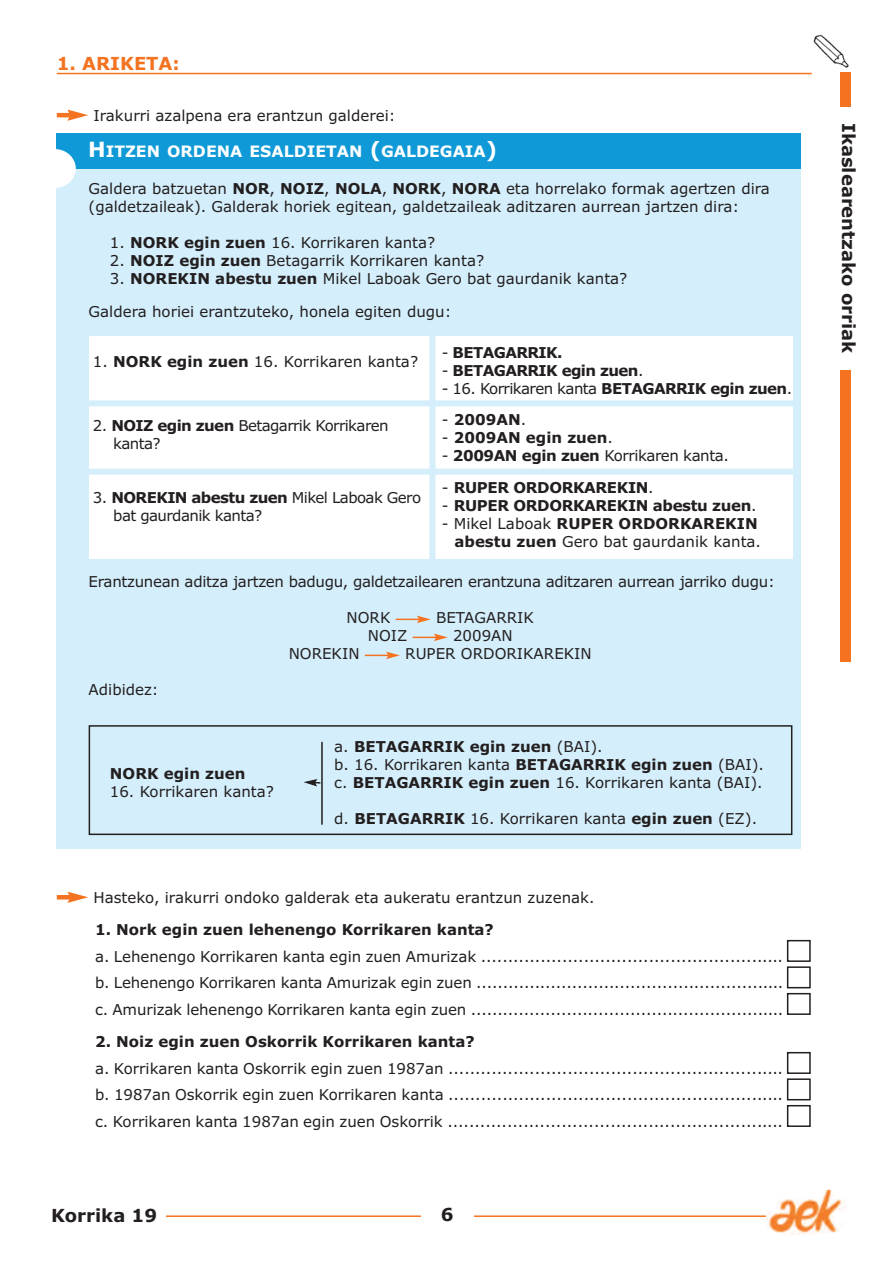
<style>
.page{position:relative;width:893px;height:1263px;background:#fff}
.page>*{position:absolute;margin:0;border:0;box-sizing:border-box;transform-origin:0 0}
.t1{font:700 18px "Verdana";color:#231f20}
.t2{font:700 18px "Verdana";color:#f47321}
.t3{font:700 15.75px "Verdana";color:#fff}
.t4{font:15px/26.5px "Verdana";color:#231f20}
.t5{font:15px/18px "Verdana";letter-spacing:-.04em;color:#231f20}
.t6{font:700 15px "Verdana";color:#231f20}
.t7{font:15px "Verdana";letter-spacing:-.02em;color:#231f20}
.t8{font:700 15px "Verdana";letter-spacing:-.025em;color:#231f20}
.t9{font:700 15px "Verdana";letter-spacing:-.04em;color:#231f20}
.t10{font:15px "Verdana";letter-spacing:-.03em;color:#231f20}
.s1{font-size:21px}
.s2{font-weight:700}
.s3{font-weight:400}
</style>
<div class="page">
<hr style="left:52px;top:1215px;width:776px;height:2px;background:#f47321">
<div style="left:421px;top:1193px;width:52px;height:44px;background:#fff"></div>
<img style="left:765px;top:1190px;width:81px;height:45px">
<div style="left:51px;top:1208px;width:115px;height:30px;background:#fff"></div>
<div style="left:840px;top:72px;width:11px;height:590px;background:#f47321"></div>
<div style="left:836px;top:107px;width:22px;height:262px;background:#fff"></div>
<img style="left:813px;top:34px;width:35px;height:34px">
<div style="left:787px;top:1105px;width:24px;height:22px;border:2px solid #231f20"></div>
<div style="left:787px;top:1078px;width:24px;height:22px;border:2px solid #231f20"></div>
<div style="left:787px;top:1052px;width:24px;height:22px;border:2px solid #231f20"></div>
<div style="left:787px;top:993px;width:24px;height:22px;border:2px solid #231f20"></div>
<div style="left:787px;top:966px;width:24px;height:22px;border:2px solid #231f20"></div>
<div style="left:787px;top:940px;width:24px;height:22px;border:2px solid #231f20"></div>
<hr style="left:57px;top:895px;width:14px;height:4px;background:#f47321">
<svg style="left:67px;top:892px;width:21px;height:11px"></svg>
<hr style="left:57px;top:113px;width:14px;height:4px;background:#f47321">
<svg style="left:67px;top:110px;width:21px;height:11px"></svg>
<hr style="left:57px;top:73px;width:755px;height:1px;background:#f47321">
<div style="left:57px;top:168px;width:744px;height:680px;background:#d4effb"></div>
<div style="left:57px;top:133px;width:744px;height:36px;background:#0f99d7"></div>
<div style="left:34px;top:149px;width:42px;height:39px;background:#fff;border-radius:50%"></div>
<svg style="left:365px;top:652px;width:35px;height:7px"></svg>
<svg style="left:413px;top:634px;width:35px;height:7px"></svg>
<svg style="left:396px;top:616px;width:35px;height:7px"></svg>
<div style="left:89px;top:337px;width:703px;height:222px;background:#fff"></div>
<div style="left:89px;top:400px;width:704px;height:6px;background:#d4effb"></div>
<div style="left:89px;top:469px;width:704px;height:6px;background:#d4effb"></div>
<div style="left:429px;top:328px;width:6px;height:237px;background:#d4effb"></div>
<div style="left:89px;top:725px;width:703px;height:110px;border:2px solid #231f20"></div>
<hr style="left:321px;top:742px;width:2px;height:83px;background:#231f20">
<svg style="left:303px;top:779px;width:19px;height:7px"></svg>
<p class="t2" style="left:57px;top:54px;width:124px">1. ARIKETA:</p>
<p class="t4" style="left:94px;top:102px;width:304px">Irakurri azalpena era erantzun galderei:</p>
<p class="t3" style="left:88px;top:142px;width:411px"><span class="s1">H</span>ITZEN ORDENA ESALDIETAN <span class="s1">(</span>GALDEGAIA<span class="s1">)</span></p>
<p class="t4" style="left:89px;top:180px;width:683px;line-height:18px">Galdera batzuetan <span class="s2">NOR</span>, <span class="s2">NOIZ</span>, <span class="s2">NOLA</span>, <span class="s2">NORK</span>, <span class="s2">NORA</span> eta horrelako formak agertzen dira (galdetzaileak). Galderak horiek egitean, galdetzaileak aditzaren aurrean jartzen dira:</p>
<p class="t4" style="left:110px;top:230px;width:327px">1. <span class="s2">NORK egin zuen</span> 16. Korrikaren kanta?</p>
<p class="t4" style="left:110px;top:248px;width:376px">2. <span class="s2">NOIZ egin zuen</span> Betagarrik Korrikaren kanta?</p>
<p class="t4" style="left:89px;top:262px;width:540px;line-height:33px;text-indent:21px">3. <span class="s2">NOREKIN abestu zuen</span> Mikel Laboak Gero bat gaurdanik kanta?<br>Galdera horiei erantzuteko, honela egiten dugu:</p>
<p class="t4" style="left:93px;top:348px;width:327px">1. <span class="s2">NORK egin zuen</span> 16. Korrikaren kanta?</p>
<p class="t5" style="left:113px;top:417px;width:277px;text-indent:-20px">2. <span class="s2">NOIZ egin zuen</span> Betagarrik Korrikaren kanta?</p>
<p class="t5" style="left:113px;top:489px;width:309px;text-indent:-20px">3. <span class="s2">NOREKIN abestu zuen</span> Mikel Laboak Gero bat gaurdanik kanta?</p>
<p class="t9" style="left:442px;top:344px;width:122px"><span class="s3">-</span> BETAGARRIK.</p>
<p class="t9" style="left:442px;top:362px;width:203px"><span class="s3">-</span> BETAGARRIK egin zuen<span class="s3">.</span></p>
<p class="t5" style="left:442px;top:379px;width:352px">- 16. Korrikaren kanta <span class="s2">BETAGARRIK egin zuen</span>.</p>
<p class="t6" style="left:442px;top:411px;width:86px"><span class="s3">-</span> 2009AN<span class="s3">.</span></p>
<p class="t6" style="left:442px;top:429px;width:173px"><span class="s3">-</span> 2009AN egin zuen<span class="s3">.</span></p>
<p class="t10" style="left:442px;top:447px;width:289px">- <span class="s2">2009AN egin zuen</span> Korrikaren kanta.</p>
<p class="t8" style="left:442px;top:479px;width:213px"><span class="s3">-</span> RUPER ORDORKAREKIN<span class="s3">.</span></p>
<p class="t8" style="left:442px;top:497px;width:316px"><span class="s3">-</span> RUPER ORDORKAREKIN abestu zuen<span class="s3">.</span></p>
<p class="t4" style="left:442px;top:514px;width:321px;line-height:18px;text-align:right">- Mikel Laboak <span class="s2">RUPER ORDORKAREKIN abestu zuen</span> Gero bat gaurdanik kanta.</p>
<p class="t7" style="left:89px;top:573px;width:688px">Erantzunean aditza jartzen badugu, galdetzailearen erantzuna aditzaren aurrean jarriko dugu:</p>
<p class="t4" style="left:347px;top:605px;width:45px">NORK</p>
<p class="t4" style="left:436px;top:605px;width:99px">BETAGARRIK</p>
<p class="t4" style="left:368px;top:623px;width:41px">NOIZ</p>
<p class="t4" style="left:453px;top:623px;width:61px">2009AN</p>
<p class="t4" style="left:289px;top:641px;width:72px">NOREKIN</p>
<p class="t4" style="left:405px;top:641px;width:188px">RUPER ORDORIKAREKIN</p>
<p class="t4" style="left:89px;top:677px;width:72px">Adibidez:</p>
<p class="t6" style="left:110px;top:765px;width:137px">NORK egin zuen</p>
<p class="t4" style="left:110px;top:779px;width:166px">16. Korrikaren kanta?</p>
<p class="t4" style="left:334px;top:737px;width:431px;line-height:18px">a. <span class="s2">BETAGARRIK egin zuen</span> (BAI).<br>b. 16. Korrikaren kanta <span class="s2">BETAGARRIK egin zuen</span> (BAI). c. <span class="s2">BETAGARRIK egin zuen</span> 16. Korrikaren kanta (BAI).</p>
<p class="t4" style="left:334px;top:805px;width:424px">d. <span class="s2">BETAGARRIK</span> 16. Korrikaren kanta <span class="s2">egin zuen</span> (EZ).</p>
<p class="t4" style="left:94px;top:884px;width:503px">Hasteko, irakurri ondoko galderak eta aukeratu erantzun zuzenak.</p>
<p class="t6" style="left:95px;top:921px;width:400px">1. Nork egin zuen lehenengo Korrikaren kanta?</p>
<p class="t4" style="left:95px;top:943px;width:690px;text-align:justify">a. Lehenengo Korrikaren kanta egin zuen Amurizak ........................................................ b. Lehenengo Korrikaren kanta Amurizak egin zuen .......................................................... c. Amurizak lehenengo Korrikaren kanta egin zuen ...........................................................</p>
<p class="t6" style="left:95px;top:1033px;width:381px">2. Noiz egin zuen Oskorrik Korrikaren kanta?</p>
<p class="t4" style="left:95px;top:1055px;width:689px;text-align:justify">a. Korrikaren kanta Oskorrik egin zuen 1987an .............................................................. b. 1987an Oskorrik egin zuen Korrikaren kanta .............................................................. c. Korrikaren kanta 1987an egin zuen Oskorrik ..............................................................</p>
<p class="t1" style="left:51px;top:1205px;width:108px">Korrika 19</p>
<p class="t1" style="left:441px;top:1205px;width:14px">6</p>
<p class="t1" style="left:859px;top:123px;width:232px;rotate:90deg">Ikaslearentzako orriak</p>
</div>
